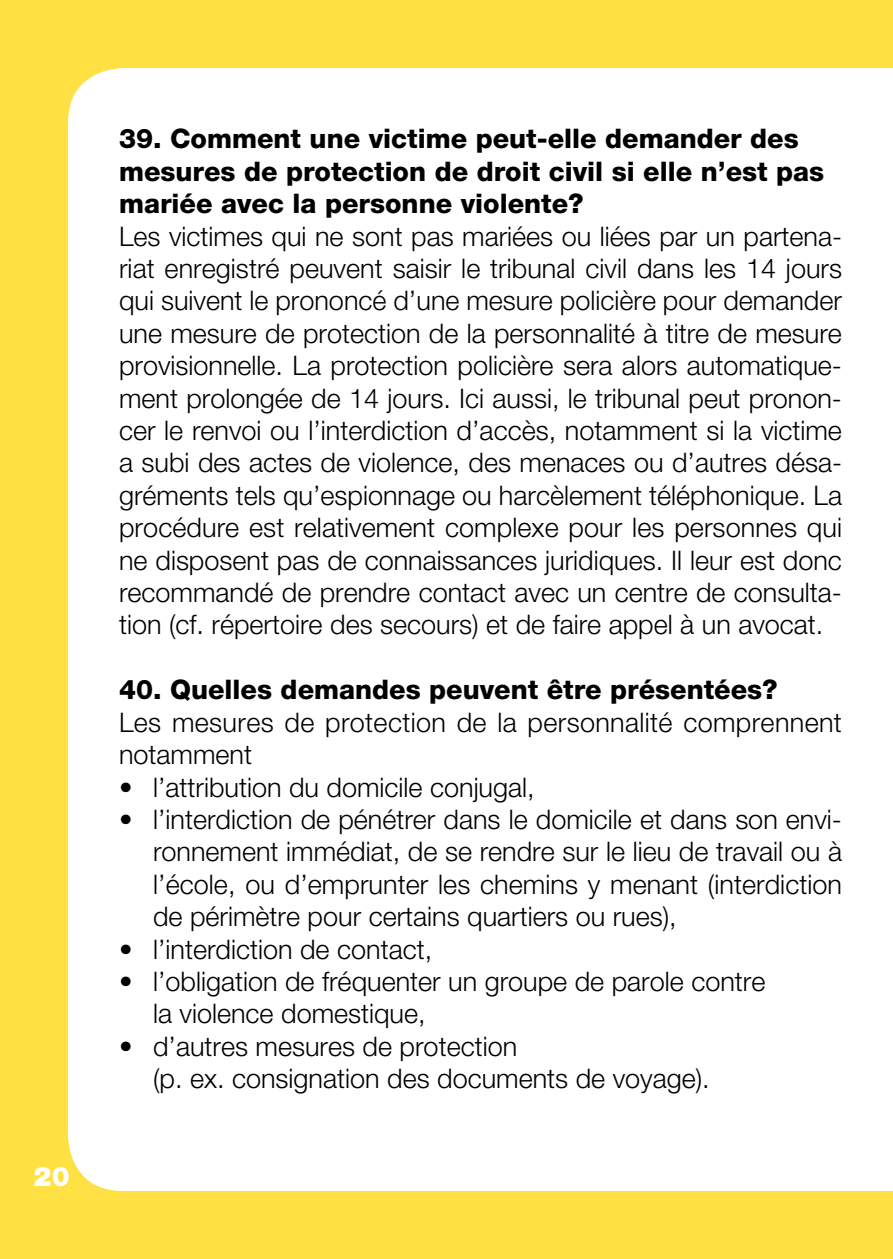
<style>
.page{position:relative;width:893px;height:1259px;background:#ffe144}
.page>*{position:absolute;margin:0;border:0;box-sizing:border-box;transform-origin:0 0}
.t1{font:300 27px/32.4px "Helvetica Neue LT";color:#000}
.t2{font:800 27px/32.4px "Helvetica Neue LT";color:#000}
.t3{font:900 27px "Helvetica Neue LT";color:#fff}
</style>
<div class="page">
<div style="left:68px;top:68px;width:825px;height:1123px;background:#fff"></div>
<p class="t3" style="left:34px;top:1160px;width:38px">20</p>
<p class="t2" style="left:119px;top:122px;width:707px">39. Comment une victime peut-elle demander des mesures de protection de droit civil si elle n’est pas mariée avec la personne violente?</p>
<p class="t1" style="left:119px;top:219px;width:725px;text-align:justify">Les victimes qui ne sont pas mariées ou liées par un partena&shy;riat enregistré peuvent saisir le tribunal civil dans les 14 jours qui suivent le prononcé d’une mesure policière pour demander une mesure de protection de la personnalité à titre de mesure provisionnelle. La protection policière sera alors automatique&shy;ment prolongée de 14 jours. Ici aussi, le tribunal peut pronon&shy;cer le renvoi ou l’interdiction d’accès, notamment si la victime a subi des actes de violence, des menaces ou d’autres désa&shy;gréments tels qu’espionnage ou harcèlement téléphonique. La procédure est relativement complexe pour les personnes qui ne disposent pas de connaissances juridiques. Il leur est donc recommandé de prendre contact avec un centre de consulta&shy;tion (cf. répertoire des secours) et de faire appel à un avocat.</p>
<p class="t2" style="left:119px;top:673px;width:660px">40. Quelles demandes peuvent être présentées?</p>
<p class="t1" style="left:119px;top:705px;width:724px">Les mesures de protection de la personnalité comprennent notamment</p>
<p class="t1" style="left:119px;top:770px;width:417px">• l’attribution du domicile conjugal,</p>
<p class="t1" style="left:153px;top:802px;width:690px;text-align:justify;text-indent:-34px">• l’interdiction de pénétrer dans le domicile et dans son envi&shy;ronnement immédiat, de se rendre sur le lieu de travail ou à l’école, ou d’emprunter les chemins y menant (interdiction de périmètre pour certains quartiers ou rues),</p>
<p class="t1" style="left:119px;top:932px;width:315px">• l’interdiction de contact,</p>
<p class="t1" style="left:153px;top:964px;width:614px;text-indent:-34px">• l’obligation de fréquenter un groupe de parole contre la violence domestique,</p>
<p class="t1" style="left:153px;top:1029px;width:558px;text-indent:-34px">• d’autres mesures de protection<br>(p. ex. consignation des documents de voyage).</p>
</div>
